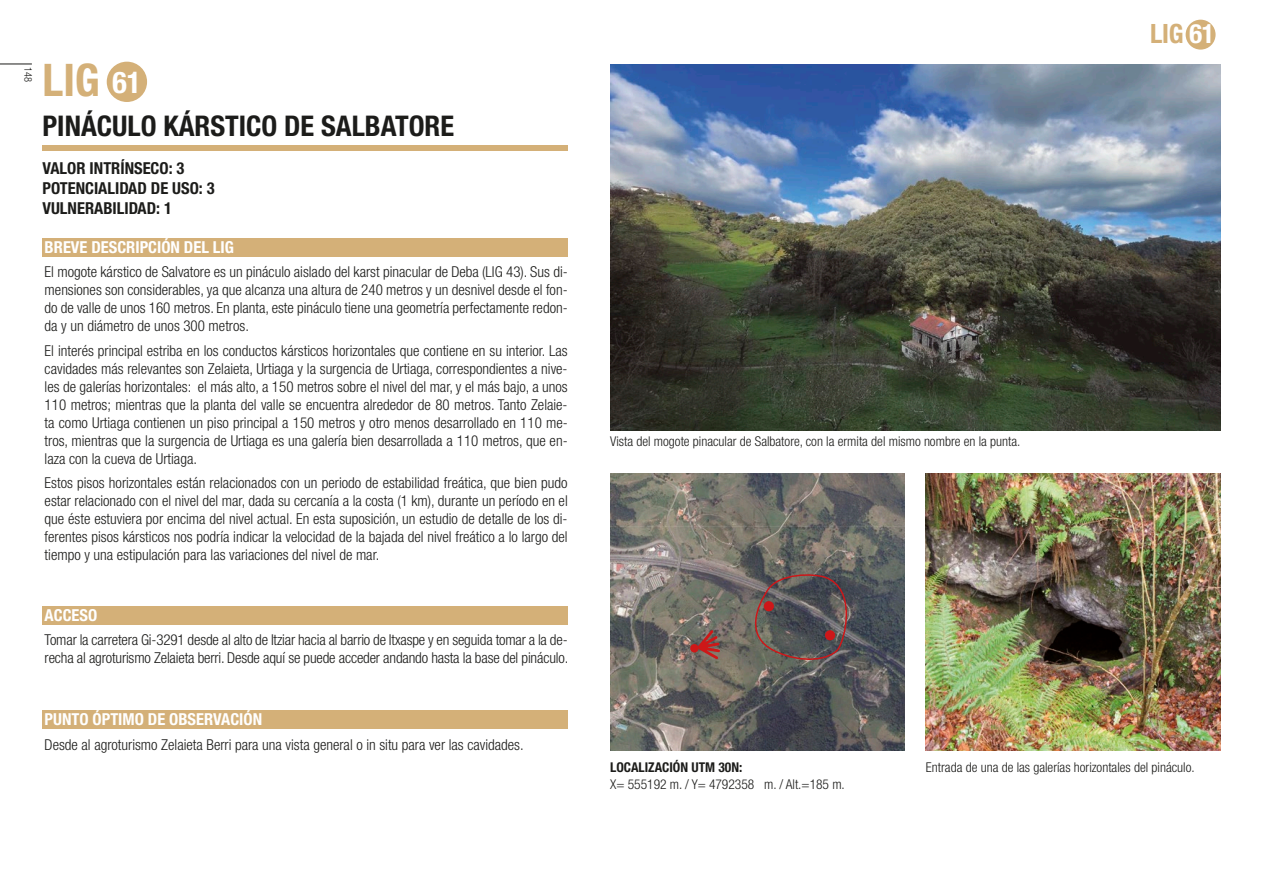
<style>
.page{position:relative;width:1263px;height:893px;background:#fff}
.page>*{position:absolute;margin:0;border:0;box-sizing:border-box;transform-origin:0 0}
.t1{font:700 condensed 45px "Helvetica Neue LT Std";color:#d4b078}
.t2{font:700 condensed 30px "Helvetica Neue LT Std";color:#fff}
.t3{font:700 condensed 28.5px "Helvetica Neue LT Std";color:#1c1c1a}
.t4{font:700 condensed 26.55px "Helvetica Neue LT Std";color:#d4b078}
.t5{font:700 condensed 16.5px/20px "Helvetica Neue LT Std";color:#1c1c1a}
.t6{font:700 condensed 16.5px "Helvetica Neue LT Std";color:#fff}
.t7{font:300 condensed 15px/18px "Helvetica Neue LT Std";color:#1c1c1a;text-align:justify}
.t8{font:300 condensed 13.5px "Helvetica Neue LT Std";color:#1c1c1a}
.t9{font:700 condensed 13.5px "Helvetica Neue LT Std";color:#1c1c1a}
.t10{font:300 condensed 10.5px "Helvetica Neue LT Std";color:#1c1c1a}
.s1{color:#fff}
</style>
<div class="page">
<hr style="left:0;top:64px;width:32px;height:1px;background:#1c1c1a">
<img style="left:926px;top:474px;width:294px;height:277px">
<img style="left:611px;top:474px;width:294px;height:277px">
<img style="left:611px;top:65px;width:610px;height:365px">
<div style="left:43px;top:238px;width:525px;height:18px;background:#d4b078"></div>
<div style="left:43px;top:146px;width:525px;height:5px;background:#d4b078"></div>
<div style="left:43px;top:606px;width:525px;height:18px;background:#d4b078"></div>
<div style="left:43px;top:710px;width:525px;height:18px;background:#d4b078"></div>
<div style="left:690px;top:644px;width:9px;height:9px;background:#ce1818;border-radius:4px"></div>
<svg style="left:698px;top:630px;width:22px;height:29px"></svg>
<svg style="left:745px;top:573px;width:112px;height:94px;background:#5f5758"></svg>
<div style="left:107px;top:62px;width:40px;height:40px;background:#d4b078;border-radius:50%"></div>
<div style="left:1185px;top:20px;width:30px;height:30px;background:#d4b078;border-radius:50%"></div>
<p class="t10" style="left:34px;top:67px;width:17px;rotate:90deg">148</p>
<h1 class="t1" style="left:43px;top:53px;width:59px">LIG</h1>
<h3 class="t3" style="left:43px;top:109px;width:413px">PINÁCULO KÁRSTICO DE SALBATORE</h3>
<h2 class="t2" style="left:112px;top:64px;width:30px">61</h2>
<p class="t5" style="left:43px;top:158px;width:174px">VALOR INTRÍNSECO: 3<br>POTENCIALIDAD DE USO: 3<br>VULNERABILIDAD: 1</p>
<p class="t6" style="left:45px;top:237px;width:191px">BREVE DESCRIPCIÓN DEL LIG</p>
<p class="t7" style="left:45px;top:263px;width:525px">El mogote kárstico de Salvatore es un pináculo aislado del karst pinacular de Deba (LIG 43). Sus di&shy;mensiones son considerables, ya que alcanza una altura de 240 metros y un desnivel desde el fon&shy;do de valle de unos 160 metros. En planta, este pináculo tiene una geometría perfectamente redon&shy;da y un diámetro de unos 300 metros.</p>
<p class="t7" style="left:45px;top:341px;width:525px">El interés principal estriba en los conductos kársticos horizontales que contiene en su interior. Las cavidades más relevantes son Zelaieta, Urtiaga y la surgencia de Urtiaga, correspondientes a nive&shy;les de galerías horizontales: el más alto, a 150 metros sobre el nivel del mar, y el más bajo, a unos 110 metros; mientras que la planta del valle se encuentra alrededor de 80 metros. Tanto Zelaie&shy;ta como Urtiaga contienen un piso principal a 150 metros y otro menos desarrollado en 110 me&shy;tros, mientras que la surgencia de Urtiaga es una galería bien desarrollada a 110 metros, que en&shy;laza con la cueva de Urtiaga.</p>
<p class="t7" style="left:45px;top:474px;width:525px">Estos pisos horizontales están relacionados con un periodo de estabilidad freática, que bien pudo estar relacionado con el nivel del mar, dada su cercanía a la costa (1 km), durante un período en el que éste estuviera por encima del nivel actual. En esta suposición, un estudio de detalle de los di&shy;ferentes pisos kársticos nos podría indicar la velocidad de la bajada del nivel freático a lo largo del tiempo y una estipulación para las variaciones del nivel de mar.</p>
<p class="t6" style="left:45px;top:605px;width:54px">ACCESO</p>
<p class="t7" style="left:45px;top:631px;width:525px">Tomar la carretera Gi-3291 desde al alto de Itziar hacia al barrio de Itxaspe y en seguida tomar a la de&shy;recha al agroturismo Zelaieta berri. Desde aquí se puede acceder andando hasta la base del pináculo.</p>
<p class="t6" style="left:45px;top:709px;width:219px">PUNTO ÓPTIMO DE OBSERVACIÓN</p>
<p class="t7" style="left:45px;top:735px;width:481px">Desde al agroturismo Zelaieta Berri para una vista general o in situ para ver las cavidades.</p>
<h3 class="t4" style="left:1150px;top:18px;width:66px">LIG <span class="s1">61</span></h3>
<p class="t8" style="left:610px;top:433px;width:412px">Vista del mogote pinacular de Salbatore, con la ermita del mismo nombre en la punta.</p>
<p class="t9" style="left:610px;top:759px;width:134px">LOCALIZACIÓN UTM 30N:</p>
<p class="t8" style="left:610px;top:776px;width:236px">X= 555192 m. / Y= 4792358 m. / Alt.=185 m.</p>
<p class="t8" style="left:926px;top:760px;width:270px">Entrada de una de las galerías horizontales del pináculo.</p>
</div>
